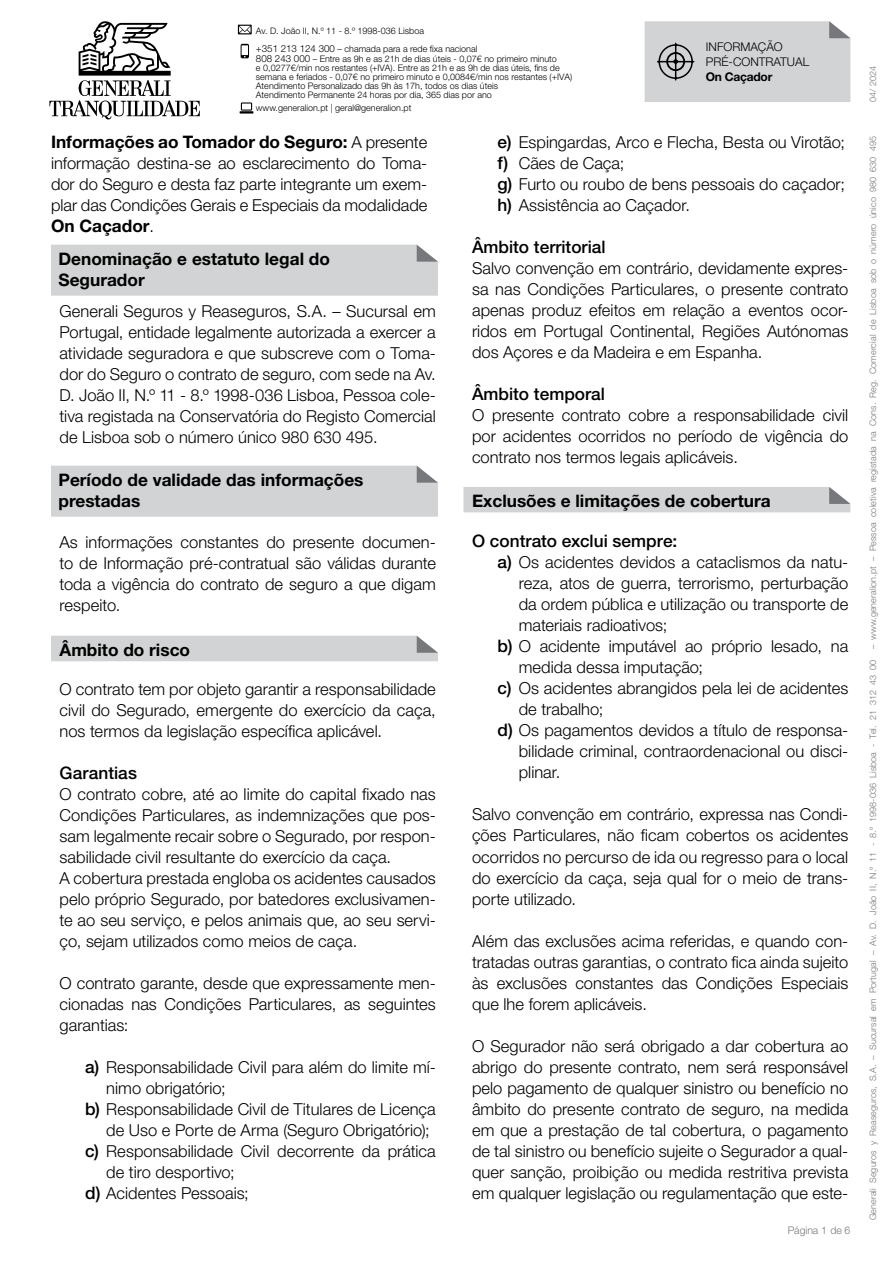
<style>
.page{position:relative;width:893px;height:1263px;background:#fff}
.page>*{position:absolute;margin:0;border:0;box-sizing:border-box;transform-origin:0 0}
.t1{font:700 17.25px/21px "Helvetica Neue LT Std";color:#000}
.t2{font:500 17.25px "Helvetica Neue LT Std";color:#000}
.t3{font:300 16.5px/21px "Helvetica Neue LT Std";color:#000;text-align:justify}
.t4{font:300 12px/15px "Helvetica Neue LT Std";color:#000}
.t5{font:700 12px "Helvetica Neue LT Std";letter-spacing:-.02em;color:#000}
.t6{font:300 10.5px "Helvetica Neue LT Std";letter-spacing:-.005em;color:#77787b}
.t7{font:300 9px/9px "Helvetica Neue LT Std";color:#000}
.t8{font:300 9px "Helvetica Neue LT Std";letter-spacing:.01em;color:#77787b}
.s1{font-size:9.75px}
.s2{font-weight:300;font-size:16.5px}
.s3{font-weight:500;font-size:17.25px}
</style>
<div class="page">
<svg style="left:240px;top:102px;width:13px;height:12px"></svg>
<svg style="left:241px;top:44px;width:8px;height:14px"></svg>
<svg style="left:238px;top:25px;width:14px;height:9px"></svg>
<svg style="left:49px;top:21px;width:151px;height:98px"></svg>
<div style="left:51px;top:245px;width:387px;height:51px;background:#d1d3d4"></div>
<div style="left:51px;top:636px;width:387px;height:25px;background:#d1d3d4"></div>
<div style="left:463px;top:487px;width:387px;height:25px;background:#d1d3d4"></div>
<div style="left:51px;top:466px;width:387px;height:51px;background:#d1d3d4"></div>
<div style="left:645px;top:21px;width:205px;height:81px;background:#d1d3d4"></div>
<p class="t7" style="left:256px;top:22px;width:223px;line-height:18px">Av. D. João II, N.º 11 - 8.º 1998-036 Lisboa<br><span class="s1">+351 213 124 300</span> – chamada para a rede fixa nacional</p>
<p class="t7" style="left:256px;top:54px;width:318px"><span class="s1">808 243 000</span> – Entre as 9h e as 21h de dias úteis - 0,07€ no primeiro minuto<br>e 0,0277€/min nos restantes (+IVA). Entre as 21h e as 9h de dias úteis, fins de semana e feriados - 0,07€ no primeiro minuto e 0,0084€/min nos restantes (+IVA)<br>Atendimento Personalizado das 9h às 17h, todos os dias úteis<br>Atendimento Permanente 24 horas por dia, 365 dias por ano</p>
<p class="t7" style="left:256px;top:103px;width:157px">www.generalion.pt | geral@generalion.pt</p>
<p class="t4" style="left:706px;top:39px;width:105px">INFORMAÇÃO<br>PRÉ-CONTRATUAL</p>
<p class="t5" style="left:706px;top:69px;width:68px">On Caçador</p>
<p class="t1" style="left:51px;top:131px;width:378px">Informações ao Tomador do Seguro: <span class="s2">A presente</span></p>
<p class="t3" style="left:51px;top:153px;width:378px">informação destina-se ao esclarecimento do Toma&shy;dor do Seguro e desta faz parte integrante um exem&shy;plar das Condições Gerais e Especiais da modalidade</p>
<p class="t1" style="left:51px;top:215px;width:105px">On Caçador<span class="s2">.</span></p>
<p class="t1" style="left:59px;top:248px;width:273px">Denominação e estatuto legal do<br>Segurador</p>
<p class="t3" style="left:60px;top:300px;width:378px">Generali Seguros y Reaseguros, S.A. – Sucursal em Portugal, entidade legalmente autorizada a exercer a atividade seguradora e que subscreve com o Toma&shy;dor do Seguro o contrato de seguro, com sede na Av.<br>D. João II, N.º 11 - 8.º 1998-036 Lisboa, Pessoa cole&shy;tiva registada na Conservatória do Registo Comercial de Lisboa sob o número único 980 630 495.</p>
<p class="t1" style="left:59px;top:469px;width:306px">Período de validade das informações prestadas</p>
<p class="t3" style="left:60px;top:531px;width:378px">As informações constantes do presente documen&shy;to de Informação pré-contratual são válidas durante toda a vigência do contrato de seguro a que digam respeito.</p>
<p class="t1" style="left:60px;top:639px;width:132px">Âmbito do risco</p>
<p class="t3" style="left:60px;top:678px;width:378px">O contrato tem por objeto garantir a responsabilidade civil do Segurado, emergente do exercício da caça, nos termos da legislação específica aplicável.</p>
<p class="t2" style="left:60px;top:763px;width:79px">Garantias</p>
<p class="t3" style="left:60px;top:783px;width:378px;text-align:left">O contrato cobre, até ao limite do capital fixado nas Condições Particulares, as indemnizações que pos&shy;sam legalmente recair sobre o Segurado, por respon&shy;sabilidade civil resultante do exercício da caça.<br>A cobertura prestada engloba os acidentes causados pelo próprio Segurado, por batedores exclusivamen&shy;te ao seu serviço, e pelos animais que, ao seu servi&shy;ço, sejam utilizados como meios de caça.</p>
<p class="t3" style="left:60px;top:972px;width:378px">O contrato garante, desde que expressamente men&shy;cionadas nas Condições Particulares, as seguintes garantias:</p>
<p class="t3" style="left:85px;top:1056px;width:352px"><span class="s3">a)</span> Responsabilidade Civil para além do limite mí-</p>
<p class="t3" style="left:106px;top:1077px;width:121px">nimo obrigatório;</p>
<p class="t3" style="left:85px;top:1098px;width:352px"><span class="s3">b)</span> Responsabilidade Civil de Titulares de Licença</p>
<p class="t3" style="left:106px;top:1119px;width:325px">de Uso e Porte de Arma (Seguro Obrigatório);</p>
<p class="t3" style="left:85px;top:1140px;width:352px"><span class="s3">c)</span> Responsabilidade Civil decorrente da prática</p>
<p class="t3" style="left:106px;top:1161px;width:130px">de tiro desportivo;</p>
<p class="t3" style="left:85px;top:1182px;width:165px"><span class="s3">d)</span> Acidentes Pessoais;</p>
<p class="t3" style="left:497px;top:132px;width:349px;text-align:left"><span class="s3">e)</span> Espingardas, Arco e Flecha, Besta ou Virotão; <span class="s3">f)</span> Cães de Caça;<br><span class="s3">g)</span> Furto ou roubo de bens pessoais do caçador; <span class="s3">h)</span> Assistência ao Caçador.</p>
<p class="t2" style="left:472px;top:237px;width:135px">Âmbito territorial</p>
<p class="t3" style="left:472px;top:258px;width:378px">Salvo convenção em contrário, devidamente expres&shy;sa nas Condições Particulares, o presente contrato apenas produz efeitos em relação a eventos ocor&shy;ridos em Portugal Continental, Regiões Autónomas dos Açores e da Madeira e em Espanha.</p>
<p class="t2" style="left:472px;top:384px;width:134px">Âmbito temporal</p>
<p class="t3" style="left:472px;top:405px;width:378px">O presente contrato cobre a responsabilidade civil por acidentes ocorridos no período de vigência do contrato nos termos legais aplicáveis.</p>
<p class="t1" style="left:472px;top:490px;width:300px">Exclusões e limitações de cobertura</p>
<p class="t2" style="left:472px;top:531px;width:207px">O contrato exclui sempre:</p>
<p class="t3" style="left:497px;top:552px;width:352px"><span class="s3">a)</span> Os acidentes devidos a cataclismos da natu-</p>
<p class="t3" style="left:519px;top:573px;width:331px">reza, atos de guerra, terrorismo, perturbação</p>
<p class="t3" style="left:519px;top:594px;width:331px">da ordem pública e utilização ou transporte de</p>
<p class="t3" style="left:519px;top:615px;width:150px">materiais radioativos;</p>
<p class="t3" style="left:497px;top:636px;width:352px"><span class="s3">b)</span> O acidente imputável ao próprio lesado, na</p>
<p class="t3" style="left:519px;top:657px;width:186px">medida dessa imputação;</p>
<p class="t3" style="left:497px;top:678px;width:352px"><span class="s3">c)</span> Os acidentes abrangidos pela lei de acidentes</p>
<p class="t3" style="left:519px;top:699px;width:86px">de trabalho;</p>
<p class="t3" style="left:497px;top:720px;width:352px"><span class="s3">d)</span> Os pagamentos devidos a título de responsa-</p>
<p class="t3" style="left:519px;top:741px;width:331px">bilidade criminal, contraordenacional ou disci-</p>
<p class="t3" style="left:519px;top:762px;width:43px">plinar.</p>
<p class="t3" style="left:472px;top:804px;width:378px">Salvo convenção em contrário, expressa nas Condi&shy;ções Particulares, não ficam cobertos os acidentes ocorridos no percurso de ida ou regresso para o local do exercício da caça, seja qual for o meio de trans&shy;porte utilizado.</p>
<p class="t3" style="left:472px;top:930px;width:378px">Além das exclusões acima referidas, e quando con&shy;tratadas outras garantias, o contrato fica ainda sujeito às exclusões constantes das Condições Especiais que lhe forem aplicáveis.</p>
<p class="t3" style="left:472px;top:1035px;width:378px">O Segurador não será obrigado a dar cobertura ao abrigo do presente contrato, nem será responsável pelo pagamento de qualquer sinistro ou benefício no âmbito do presente contrato de seguro, na medida em que a prestação de tal cobertura, o pagamento de tal sinistro ou benefício sujeite o Segurador a qual&shy;quer sanção, proibição ou medida restritiva prevista em qualquer legislação ou regulamentação que este-</p>
<p class="t6" style="left:788px;top:1224px;width:64px">Página 1 de 6</p>
<p class="t8" style="left:867px;top:102px;width:38px;rotate:-90deg">04/ 2024</p>
<p class="t8" style="left:867px;top:1220px;width:1086px;rotate:-90deg">Generali Seguros y Reaseguros, S.A. – Sucursal em Portugal – Av. D. João II, N.º 11 - 8.º 1998-036 Lisboa - Tel. 21 312 43 00 – www.generalion.pt – Pessoa coletiva registada na Cons. Reg. Comercial de Lisboa sob o número único 980 630 495</p>
</div>
